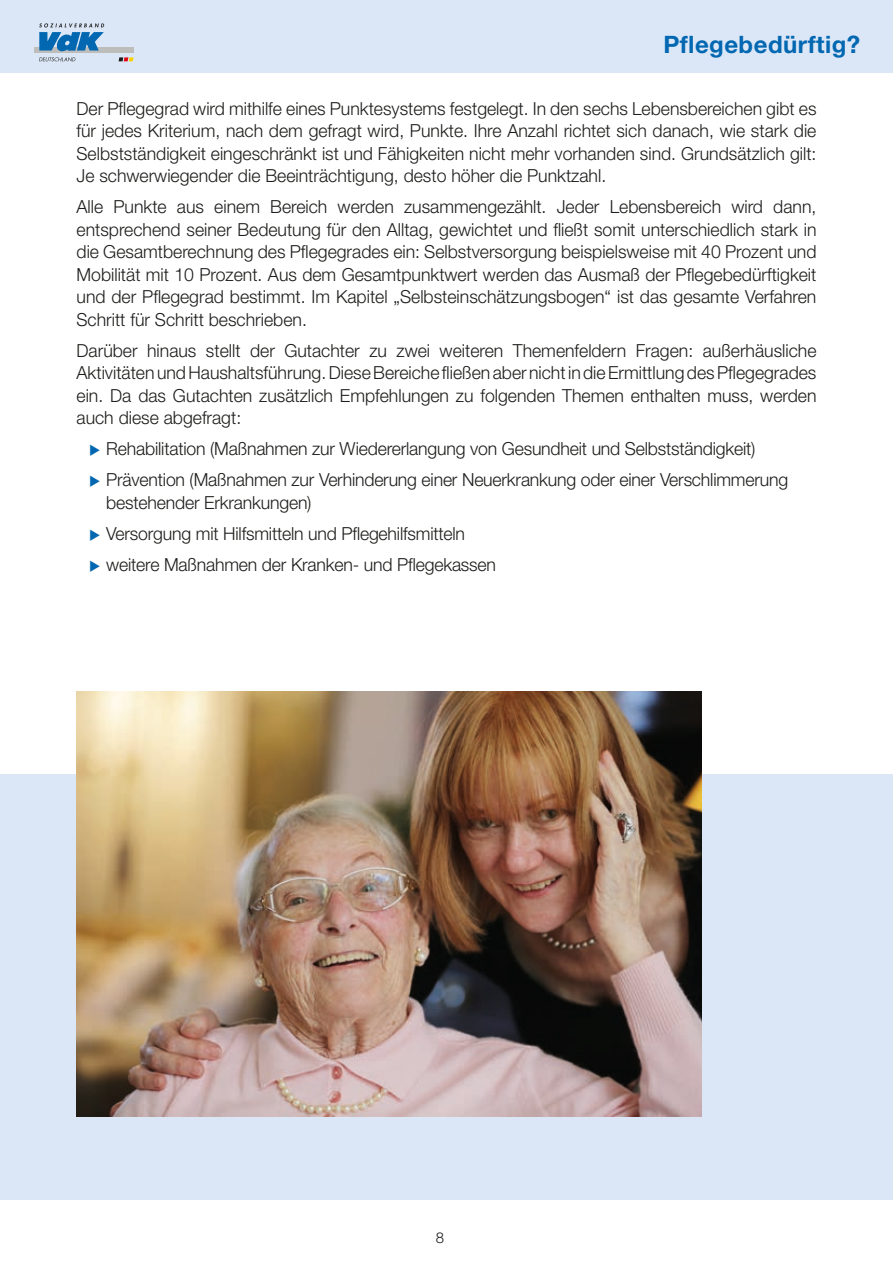
<style>
.page{position:relative;width:893px;height:1263px;background:#fff}
.page>*{position:absolute;margin:0;border:0;box-sizing:border-box;transform-origin:0 0}
.t1{font:700 24px "Helvetica Neue LT Pro";letter-spacing:.02em;color:#0167b1}
.t2{font:300 18px/22.5px "Helvetica Neue LT Pro";letter-spacing:-.01em;color:#1d1d1b;text-align:justify}
.t3{font:300 15px "Helvetica Neue LT Pro";color:#1d1d1b}
</style>
<div class="page">
<div style="left:0;top:0;width:893px;height:72px;background:#dbe7f7"></div>
<div style="left:34px;top:47px;width:100px;height:6px;background:#bdbdbc"></div>
<svg style="left:119px;top:57px;width:15px;height:4px"></svg>
<svg style="left:39px;top:23px;width:65px;height:28px"></svg>
<svg style="left:39px;top:57px;width:36px;height:4px"></svg>
<div style="left:0;top:774px;width:893px;height:425px;background:#dbe7f7"></div>
<img style="left:77px;top:691px;width:625px;height:425px">
<h1 class="t1" style="left:663px;top:30px;width:198px">Pflegebedürftig?</h1>
<p class="t2" style="left:77px;top:97px;width:741px">Der Pflegegrad wird mithilfe eines Punktesystems festgelegt. In den sechs Lebensbereichen gibt es für jedes Kriterium, nach dem gefragt wird, Punkte. Ihre Anzahl richtet sich danach, wie stark die Selbstständigkeit eingeschränkt ist und Fähigkeiten nicht mehr vorhanden sind. Grundsätzlich gilt:<br>Je schwerwiegender die Beeinträchtigung, desto höher die Punktzahl.</p>
<p class="t2" style="left:77px;top:195px;width:741px">Alle Punkte aus einem Bereich werden zusammengezählt. Jeder Lebensbereich wird dann, entsprechend seiner Bedeutung für den Alltag, gewichtet und fließt somit unterschiedlich stark in die Gesamtberechnung des Pflegegrades ein: Selbstversorgung beispielsweise mit 40 Prozent und Mobilität mit 10 Prozent. Aus dem Gesamtpunktwert werden das Ausmaß der Pflegebedürftigkeit und der Pflegegrad bestimmt. Im Kapitel „Selbsteinschätzungsbogen“ ist das gesamte Verfahren Schritt für Schritt beschrieben.</p>
<p class="t2" style="left:77px;top:339px;width:741px">Darüber hinaus stellt der Gutachter zu zwei weiteren Themenfeldern Fragen: außerhäusliche Aktivitäten und Haushaltsführung. Diese Bereiche fließen aber nicht in die Ermittlung des Pflegegrades ein. Da das Gutachten zusätzlich Empfehlungen zu folgenden Themen enthalten muss, werden auch diese abgefragt:</p>
<p class="t2" style="left:106px;top:433px;width:683px;line-height:31px">Rehabilitation (Maßnahmen zur Wiedererlangung von Gesundheit und Selbstständigkeit)<br>Prävention (Maßnahmen zur Verhinderung einer Neuerkrankung oder einer Verschlimmerung</p>
<p class="t2" style="left:106px;top:487px;width:391px;line-height:31px;text-align:left">bestehender Erkrankungen)<br>Versorgung mit Hilfsmitteln und Pflegehilfsmitteln weitere Maßnahmen der Kranken- und Pflegekassen</p>
<p class="t3" style="left:436px;top:1228px;width:10px">8</p>
</div>
